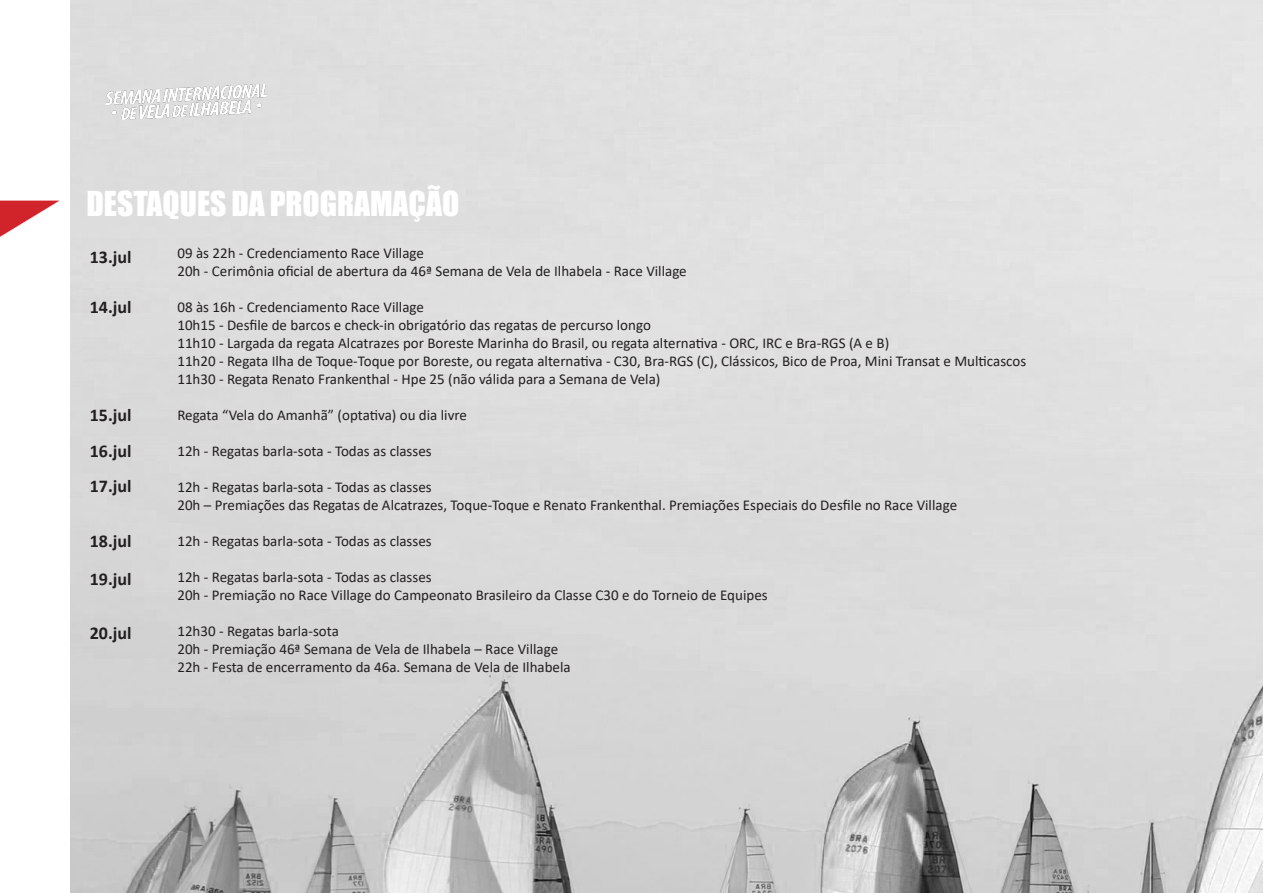
<style>
.page{position:relative;width:1263px;height:893px;background:#fff}
.page>*{position:absolute;margin:0;border:0;box-sizing:border-box;transform-origin:0 0}
.t1{font:31.5px "Impact";color:#fff}
.t2{font:700 18px/36px "Calibri";color:#231f20}
.t3{font:15px/18px "Calibri";color:#231f20}
</style>
<div class="page">
<img style="left:71px;top:0;width:1192px;height:893px">
<img style="left:91px;top:69px;width:182px;height:61px">
<svg style="left:0;top:201px;width:59px;height:36px"></svg>
<h1 class="t1" style="left:87px;top:179px;width:374px">DESTAQUES DA PROGRAMAÇÃO</h1>
<p class="t3" style="left:177px;top:243px;width:511px">09 às 22h - Credenciamento Race Village<br>20h - Cerimônia oficial de abertura da 46ª Semana de Vela de Ilhabela - Race Village</p>
<p class="t3" style="left:177px;top:297px;width:850px">08 às 16h - Credenciamento Race Village<br>10h15 - Desfile de barcos e check-in obrigatório das regatas de percurso longo<br>11h10 - Largada da regata Alcatrazes por Boreste Marinha do Brasil, ou regata alternativa - ORC, IRC e Bra-RGS (A e B)<br>11h20 - Regata Ilha de Toque-Toque por Boreste, ou regata alternativa - C30, Bra-RGS (C), Clássicos, Bico de Proa, Mini Transat e Multicascos 11h30 - Regata Renato Frankenthal - Hpe 25 (não válida para a Semana de Vela)</p>
<p class="t3" style="left:177px;top:405px;width:291px">Regata “Vela do Amanhã” (optativa) ou dia livre</p>
<p class="t3" style="left:177px;top:441px;width:256px">12h - Regatas barla-sota - Todas as classes</p>
<p class="t3" style="left:177px;top:477px;width:781px">12h - Regatas barla-sota - Todas as classes<br>20h – Premiações das Regatas de Alcatrazes, Toque-Toque e Renato Frankenthal. Premiações Especiais do Desfile no Race Village</p>
<p class="t3" style="left:177px;top:531px;width:256px">12h - Regatas barla-sota - Todas as classes</p>
<p class="t3" style="left:177px;top:567px;width:592px">12h - Regatas barla-sota - Todas as classes<br>20h - Premiação no Race Village do Campeonato Brasileiro da Classe C30 e do Torneio de Equipes</p>
<p class="t3" style="left:177px;top:621px;width:395px">12h30 - Regatas barla-sota<br>20h - Premiação 46ª Semana de Vela de Ilhabela – Race Village<br>22h - Festa de encerramento da 46a. Semana de Vela de Ilhabela</p>
<p class="t2" style="left:90px;top:239px;width:43px">13.jul</p>
<p class="t2" style="left:90px;top:289px;width:43px">14.jul</p>
<p class="t2" style="left:90px;top:397px;width:43px">15.jul<br>16.jul</p>
<p class="t2" style="left:90px;top:467px;width:43px">17.jul</p>
<p class="t2" style="left:90px;top:522px;width:43px;line-height:37.8px">18.jul<br>19.jul</p>
<p class="t2" style="left:90px;top:615px;width:43px">20.jul</p>
</div>
